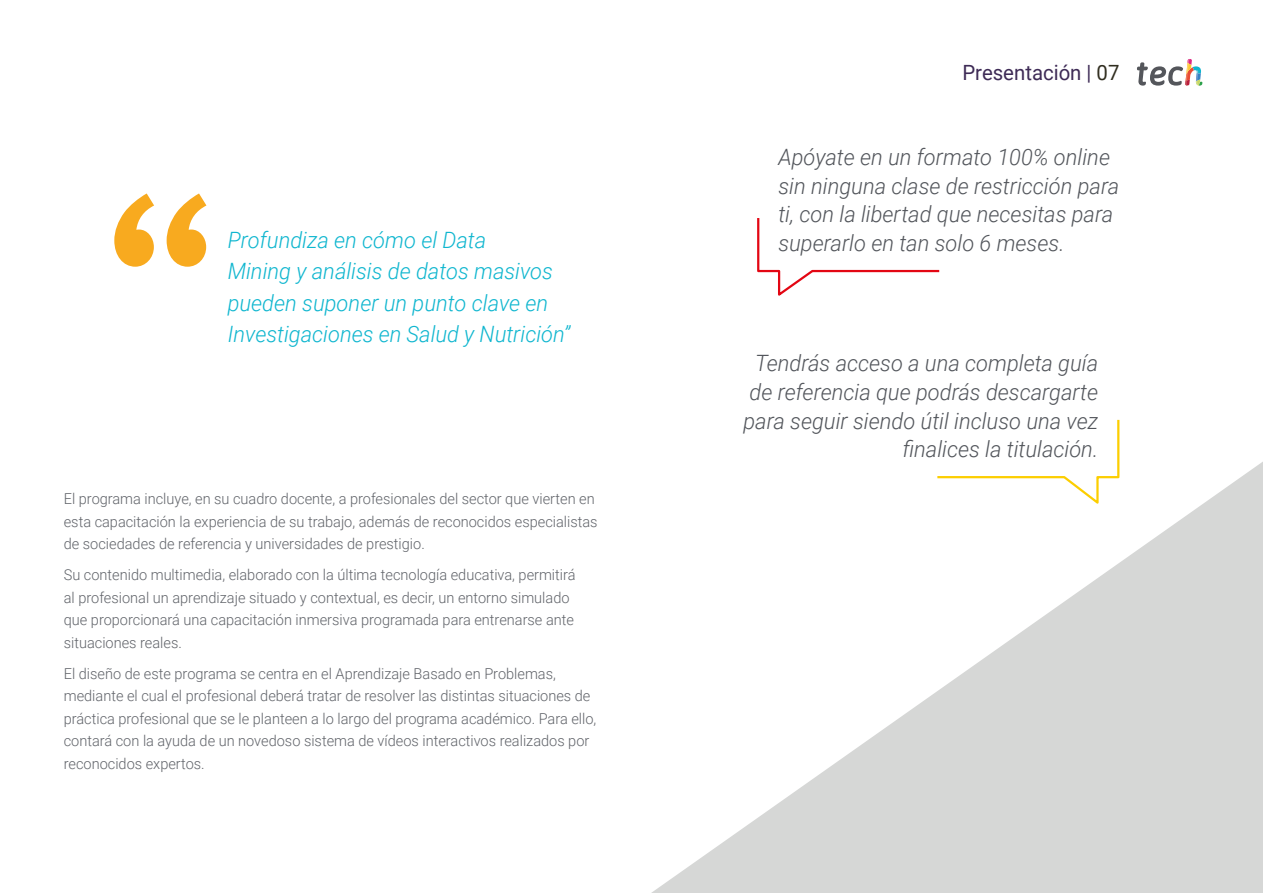
<style>
.page{position:relative;width:1263px;height:893px;background:#fff}
.page>*{position:absolute;margin:0;border:0;box-sizing:border-box;transform-origin:0 0}
.t1{font:italic 300 22.5px/28.5px "Roboto";color:#52555b;text-align:right}
.t2{font:italic 300 22.5px/31.5px "Roboto";color:#0fb6cf}
.t3{font:21px "Roboto";color:#3e2b56}
.t4{font:300 15px/22.5px "Roboto";color:#61646a}
.s1{color:#312e20}
</style>
<div class="page">
<svg style="left:651px;top:462px;width:612px;height:431px;fill:#d6d7d6"></svg>
<svg style="left:935px;top:419px;width:185px;height:88px"></svg>
<svg style="left:757px;top:218px;width:183px;height:78px"></svg>
<svg style="left:114px;top:193px;width:92px;height:74px"></svg>
<svg style="left:1137px;top:59px;width:65px;height:27px"></svg>
<h2 class="t3" style="left:962px;top:57px;width:159px">Presentación | <span class="s1">07</span></h2>
<h1 class="t1" style="left:778px;top:142px;width:342px;text-align:left">Apóyate en un formato 100% online sin ninguna clase de restricción para ti, con la libertad que necesitas para</h1>
<h1 class="t2" style="left:228px;top:223px;width:260px">Profundiza en cómo el Data</h1>
<h1 class="t1" style="left:778px;top:228px;width:288px">superarlo en tan solo 6 meses.</h1>
<h1 class="t2" style="left:228px;top:255px;width:344px">Mining y análisis de datos masivos pueden suponer un punto clave en<br>Investigaciones en Salud y Nutrición”</h1>
<p class="t4" style="left:64px;top:487px;width:535px">El programa incluye, en su cuadro docente, a profesionales del sector que vierten en esta capacitación la experiencia de su trabajo, además de reconocidos especialistas de sociedades de referencia y universidades de prestigio.</p>
<p class="t4" style="left:64px;top:563px;width:513px">Su contenido multimedia, elaborado con la última tecnología educativa, permitirá al profesional un aprendizaje situado y contextual, es decir, un entorno simulado que proporcionará una capacitación inmersiva programada para entrenarse ante situaciones reales.</p>
<p class="t4" style="left:64px;top:662px;width:534px">El diseño de este programa se centra en el Aprendizaje Basado en Problemas, mediante el cual el profesional deberá tratar de resolver las distintas situaciones de práctica profesional que se le planteen a lo largo del programa académico. Para ello, contará con la ayuda de un novedoso sistema de vídeos interactivos realizados por reconocidos expertos.</p>
<h1 class="t1" style="left:743px;top:348px;width:356px">Tendrás acceso a una completa guía de referencia que podrás descargarte para seguir siendo útil incluso una vez finalices la titulación.</h1>
</div>
